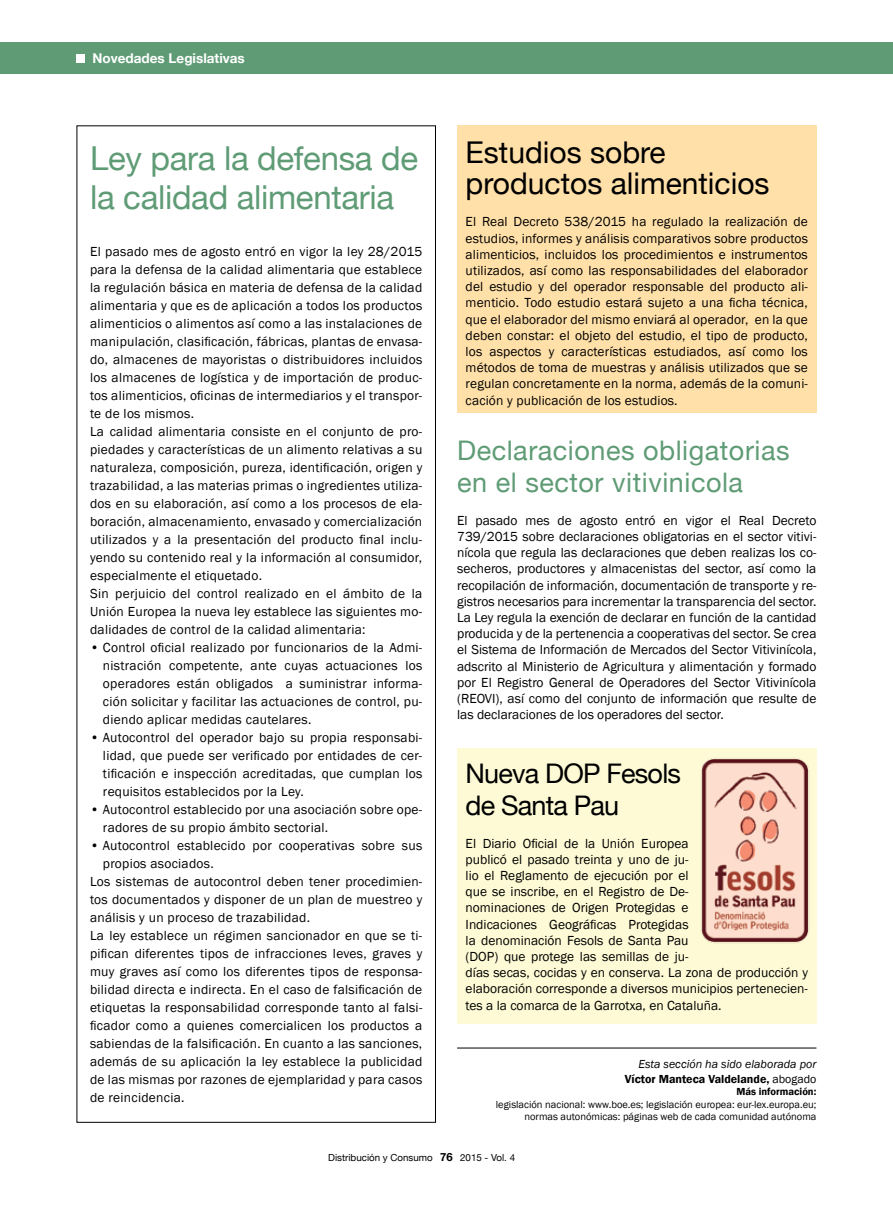
<style>
.page{position:relative;width:893px;height:1212px;background:#fff}
.page>*{position:absolute;margin:0;border:0;box-sizing:border-box;transform-origin:0 0}
.t1{font:33px/39px "Helvetica Neue";letter-spacing:-.01em;color:#5f9c76}
.t2{font:30px/31.5px "Helvetica Neue";color:#000}
.t3{font:27px/32.4px "Helvetica Neue";letter-spacing:.02em;color:#5f9c76}
.t4{font:27px/32.4px "Helvetica Neue";letter-spacing:-.03em;color:#000}
.t5{font:13.5px/18px "Franklin Gothic";letter-spacing:.02em;color:#000;text-align:justify}
.t6{font:13.5px/16.2px "Franklin Gothic";color:#000}
.t7{font:700 13.5px "Helvetica Neue";color:#fff}
.t8{font:italic 12px/14.4px "Franklin Gothic";color:#000;text-align:right}
.t9{font:10.5px/12.6px "Franklin Gothic";color:#000;text-align:right}
.t10{font:600 10.5px "Franklin Gothic";color:#000}
.t11{font:9.75px "Helvetica Neue";color:#000}
.s1{font-weight:600;font-style:normal}
.s2{font-style:normal}
.s3{font-weight:700;font-size:11.25px}
</style>
<div class="page">
<div style="left:0;top:43px;width:893px;height:31px;background:#5f9c76"></div>
<div style="left:77px;top:54px;width:8px;height:9px;background:#fff"></div>
<hr style="left:457px;top:1048px;width:359px;height:1px;background:#000">
<div style="left:457px;top:125px;width:359px;height:288px;background:#ffe0a8"></div>
<div style="left:457px;top:748px;width:359px;height:276px;background:#fdfad5"></div>
<img style="left:701px;top:748px;width:116px;height:204px">
<p class="t7" style="left:93px;top:50px;width:154px">Novedades Legislativas</p>
<h1 class="t1" style="left:90px;top:139px;width:330px">Ley para la defensa de la calidad alimentaria</h1>
<p class="t5" style="left:90px;top:243px;width:334px;text-align:left">El pasado mes de agosto entró en vigor la ley 28/2015 para la defensa de la calidad alimentaria que establece la regulación básica en materia de defensa de la calidad alimentaria y que es de aplicación a todos los productos alimenticios o alimentos así como a las instalaciones de manipulación, clasificación, fábricas, plantas de envasa&shy;do, almacenes de mayoristas o distribuidores incluidos los almacenes de logística y de importación de produc&shy;tos alimenticios, oficinas de intermediarios y el transpor&shy;te de los mismos.<br>La calidad alimentaria consiste en el conjunto de pro&shy;piedades y características de un alimento relativas a su naturaleza, composición, pureza, identificación, origen y trazabilidad, a las materias primas o ingredientes utiliza&shy;dos en su elaboración, así como a los procesos de ela&shy;boración, almacenamiento, envasado y comercialización utilizados y a la presentación del producto final inclu&shy;yendo su contenido real y la información al consumidor, especialmente el etiquetado.<br>Sin perjuicio del control realizado en el ámbito de la Unión Europea la nueva ley establece las siguientes mo&shy;dalidades de control de la calidad alimentaria:</p>
<p class="t5" style="left:103px;top:639px;width:321px;text-indent:-13px">• Control oficial realizado por funcionarios de la Admi&shy;nistración competente, ante cuyas actuaciones los operadores están obligados a suministrar informa&shy;ción solicitar y facilitar las actuaciones de control, pu&shy;diendo aplicar medidas cautelares.</p>
<p class="t5" style="left:103px;top:729px;width:321px;text-indent:-13px">• Autocontrol del operador bajo su propia responsabi&shy;lidad, que puede ser verificado por entidades de cer&shy;tificación e inspección acreditadas, que cumplan los requisitos establecidos por la Ley.</p>
<p class="t5" style="left:103px;top:801px;width:321px;text-indent:-13px">• Autocontrol establecido por una asociación sobre ope&shy;radores de su propio ámbito sectorial.</p>
<p class="t5" style="left:90px;top:837px;width:334px">• Autocontrol establecido por cooperativas sobre sus</p>
<p class="t5" style="left:103px;top:855px;width:112px">propios asociados.</p>
<p class="t5" style="left:90px;top:873px;width:334px">Los sistemas de autocontrol deben tener procedimien-</p>
<p class="t5" style="left:90px;top:891px;width:334px">tos documentados y disponer de un plan de muestreo y</p>
<p class="t5" style="left:90px;top:909px;width:221px">análisis y un proceso de trazabilidad.</p>
<p class="t5" style="left:90px;top:927px;width:334px">La ley establece un régimen sancionador en que se ti-</p>
<p class="t5" style="left:90px;top:945px;width:334px">pifican diferentes tipos de infracciones leves, graves y</p>
<p class="t5" style="left:90px;top:963px;width:334px">muy graves así como los diferentes tipos de responsa-</p>
<p class="t5" style="left:90px;top:981px;width:334px">bilidad directa e indirecta. En el caso de falsificación de</p>
<p class="t5" style="left:90px;top:999px;width:334px">etiquetas la responsabilidad corresponde tanto al falsi-</p>
<p class="t5" style="left:90px;top:1017px;width:334px">ficador como a quienes comercialicen los productos a</p>
<p class="t5" style="left:90px;top:1035px;width:334px">sabiendas de la falsificación. En cuanto a las sanciones,</p>
<p class="t5" style="left:90px;top:1053px;width:334px">además de su aplicación la ley establece la publicidad</p>
<p class="t5" style="left:90px;top:1071px;width:334px">de las mismas por razones de ejemplaridad y para casos</p>
<p class="t5" style="left:90px;top:1089px;width:96px">de reincidencia.</p>
<h2 class="t2" style="left:466px;top:136px;width:305px">Estudios sobre productos alimenticios</h2>
<p class="t5" style="left:466px;top:214px;width:344px;line-height:16.2px">El Real Decreto 538/2015 ha regulado la realización de estudios, informes y análisis comparativos sobre productos alimenticios, incluidos los procedimientos e instrumentos utilizados, así como las responsabilidades del elaborador del estudio y del operador responsable del producto ali&shy;menticio. Todo estudio estará sujeto a una ficha técnica, que el elaborador del mismo enviará al operador, en la que deben constar: el objeto del estudio, el tipo de producto, los aspectos y características estudiados, así como los métodos de toma de muestras y análisis utilizados que se regulan concretamente en la norma, además de la comuni&shy;cación y publicación de los estudios.</p>
<h3 class="t3" style="left:457px;top:434px;width:334px">Declaraciones obligatorias en el sector vitivinicola</h3>
<p class="t5" style="left:457px;top:512px;width:361px;line-height:16.2px">El pasado mes de agosto entró en vigor el Real Decreto 739/2015 sobre declaraciones obligatorias en el sector vitivi&shy;nícola que regula las declaraciones que deben realizas los co&shy;secheros, productores y almacenistas del sector, así como la recopilación de información, documentación de transporte y re&shy;gistros necesarios para incrementar la transparencia del sector.<br>La Ley regula la exención de declarar en función de la cantidad producida y de la pertenencia a cooperativas del sector. Se crea el Sistema de Información de Mercados del Sector Vitivinícola, adscrito al Ministerio de Agricultura y alimentación y formado por El Registro General de Operadores del Sector Vitivinícola (REOVI), así como del conjunto de información que resulte de las declaraciones de los operadores del sector.</p>
<h3 class="t4" style="left:466px;top:756px;width:217px">Nueva DOP Fesols de Santa Pau</h3>
<p class="t6" style="left:466px;top:835px;width:344px">El Diario Oficial de la Unión Europea<br>publicó el pasado treinta y uno de ju-<br>lio el Reglamento de ejecución por el<br>que se inscribe, en el Registro de De-<br>nominaciones de Origen Protegidas e<br>Indicaciones Geográficas Protegidas<br>la denominación Fesols de Santa Pau<br>(DOP) que protege las semillas de ju-<br>días secas, cocidas y en conserva. La zona de producción y elaboración corresponde a diversos municipios pertenecien&shy;tes a la comarca de la Garrotxa, en Cataluña.</p>
<p class="t8" style="left:625px;top:1057px;width:193px">Esta sección ha sido elaborada por<br><span class="s1">Víctor Manteca Valdelande,</span> <span class="s2">abogado</span></p>
<p class="t10" style="left:736px;top:1085px;width:81px">Más información:</p>
<p class="t9" style="left:496px;top:1098px;width:322px">legislación nacional: www.boe.es; legislación europea: eur-lex.europa.eu; normas autonómicas: páginas web de cada comunidad autónoma</p>
<p class="t11" style="left:328px;top:1152px;width:188px">Distribución y Consumo <span class="s3">76</span> 2015 - Vol. 4</p>
</div>
